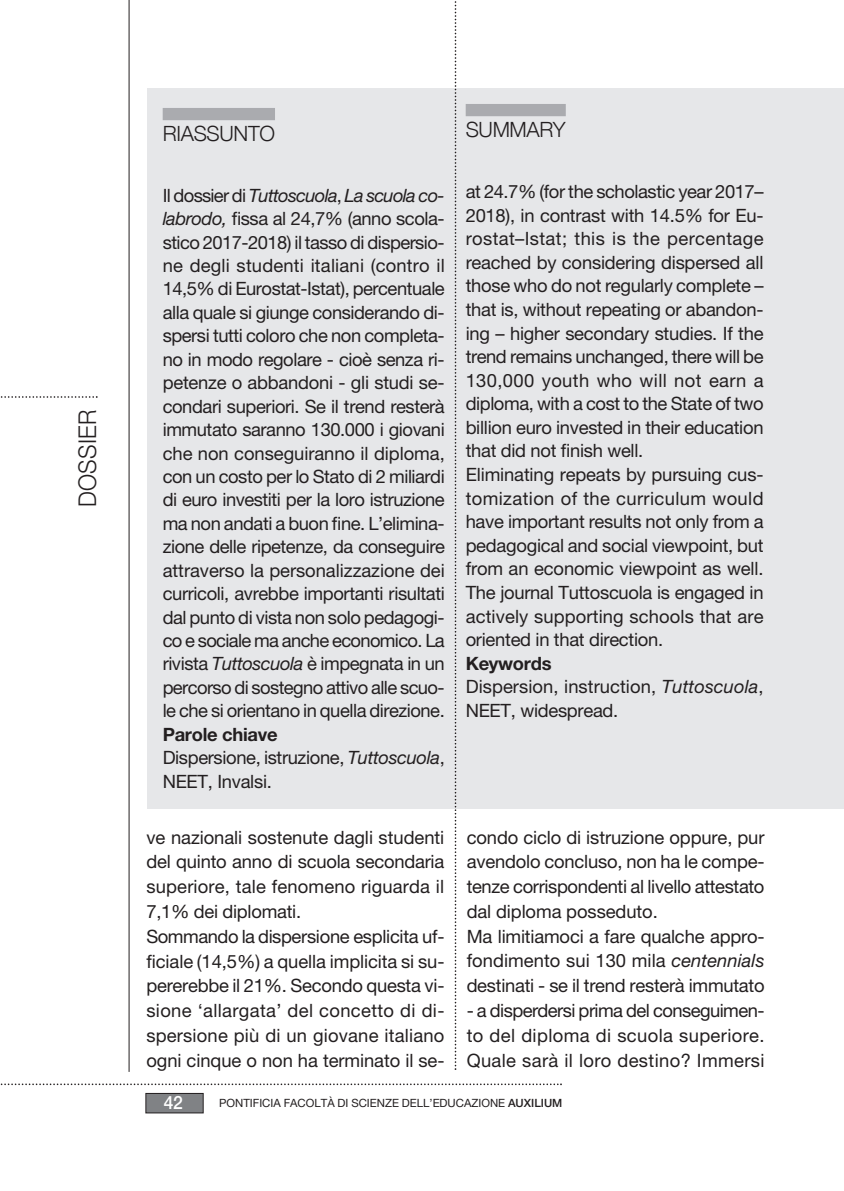
<style>
.page{position:relative;width:844px;height:1191px;background:#fff}
.page>*{position:absolute;margin:0;border:0;box-sizing:border-box;transform-origin:0 0}
.t1{font:300 24.5px "Helvetica Neue LT Pro";letter-spacing:.015em;color:#231f20;scale:.94 1}
.t2{font:300 21px "Helvetica Neue";letter-spacing:-.015em;color:#231f20}
.t3{font:18.38px/23.4px "Helvetica Neue LT Pro";letter-spacing:-.015em;color:#231f20;text-align:justify}
.t4{font:18.38px/23.6px "Helvetica Neue LT Pro";letter-spacing:.005em;color:#231f20}
.t5{font:700 18.38px "Helvetica Neue LT Pro";letter-spacing:-.015em;color:#231f20}
.t6{font:500 18.38px "Helvetica Neue LT Pro";color:#fff;scale:.95 1}
.t7{font:11.38px "Helvetica Neue LT Pro";color:#231f20}
.s1{font-style:italic}
.s2{font-weight:500}
</style>
<div class="page">
<div style="left:146px;top:1093px;width:57px;height:19px;background:#808285"></div>
<div style="left:146px;top:1093px;width:57px;height:20px;border:1px solid #231f20"></div>
<hr style="left:129px;top:0;width:1px;height:1071px;background:#231f20">
<svg style="left:0;top:1083px;width:561px;height:2px"></svg>
<svg style="left:0;top:396px;width:98px;height:2px"></svg>
<div style="left:147px;top:88px;width:696px;height:721px;background:#e6e7e9"></div>
<div style="left:163px;top:108px;width:112px;height:12px;background:#aaabaf"></div>
<div style="left:465px;top:104px;width:100px;height:12px;background:#aaabaf"></div>
<svg style="left:454px;top:1px;width:2px;height:1069px"></svg>
<p class="t1" style="left:73px;top:507px;width:106px;rotate:-90deg">DOSSIER</p>
<p class="t2" style="left:163px;top:120px;width:114px">RIASSUNTO</p>
<p class="t3" style="left:163px;top:185px;width:283px">Il dossier di <span class="s1">Tuttoscuola</span>, <span class="s1">La scuola co&shy;labrodo,</span> fissa al 24,7% (anno scola&shy;stico 2017-2018) il tasso di dispersio&shy;ne degli studenti italiani (contro il 14,5% di Eurostat-Istat), percentuale alla quale si giunge considerando di&shy;spersi tutti coloro che non completa&shy;no in modo regolare - cioè senza ri&shy;petenze o abbandoni - gli studi se&shy;condari superiori. Se il trend resterà immutato saranno 130.000 i giovani che non conseguiranno il diploma, con un costo per lo Stato di 2 miliardi di euro investiti per la loro istruzione ma non andati a buon fine. L’elimina&shy;zione delle ripetenze, da conseguire attraverso la personalizzazione dei curricoli, avrebbe importanti risultati dal punto di vista non solo pedagogi&shy;co e sociale ma anche economico. La rivista <span class="s1">Tuttoscuola</span> è impegnata in un percorso di sostegno attivo alle scuo&shy;le che si orientano in quella direzione.</p>
<p class="t5" style="left:163px;top:727px;width:116px">Parole chiave</p>
<p class="t3" style="left:163px;top:748px;width:283px">Dispersione, istruzione, <span class="s1">Tuttoscuola</span>,<br>NEET, Invalsi.</p>
<p class="t3" style="left:146px;top:826px;width:299px;line-height:24.8px">ve nazionali sostenute dagli studenti del quinto anno di scuola secondaria superiore, tale fenomeno riguarda il 7,1% dei diplomati.</p>
<p class="t3" style="left:146px;top:925px;width:299px;line-height:24.8px">Sommando la dispersione esplicita uf&shy;ficiale (14,5%) a quella implicita si su&shy;pererebbe il 21%. Secondo questa vi&shy;sione ‘allargata’ del concetto di di&shy;spersione più di un giovane italiano ogni cinque o non ha terminato il se-</p>
<p class="t2" style="left:465px;top:116px;width:101px">SUMMARY</p>
<p class="t3" style="left:465px;top:181px;width:299px">at 24.7% (for the scholastic year 2017– 2018), in contrast with 14.5% for Eu&shy;rostat–Istat; this is the percentage reached by considering dispersed all those who do not regularly complete – that is, without repeating or abandon&shy;ing – higher secondary studies. If the trend remains unchanged, there will be 130,000 youth who will not earn a diploma, with a cost to the State of two billion euro invested in their education that did not finish well.</p>
<p class="t3" style="left:465px;top:464px;width:299px">Eliminating repeats by pursuing cus&shy;tomization of the curriculum would have important results not only from a pedagogical and social viewpoint, but from an economic viewpoint as well.<br>The journal Tuttoscuola is engaged in actively supporting schools that are oriented in that direction.</p>
<p class="t5" style="left:465px;top:656px;width:87px">Keywords</p>
<p class="t4" style="left:465px;top:677px;width:299px">Dispersion, instruction, <span class="s1">Tuttoscuola</span>,<br>NEET, widespread.</p>
<p class="t3" style="left:466px;top:826px;width:299px;line-height:24.8px">condo ciclo di istruzione oppure, pur avendolo concluso, non ha le compe&shy;tenze corrispondenti al livello attestato dal diploma posseduto.</p>
<p class="t3" style="left:466px;top:925px;width:299px;line-height:24.8px">Ma limitiamoci a fare qualche appro&shy;fondimento sui 130 mila <span class="s1">centennials </span>destinati - se il trend resterà immutato</p>
<p class="t3" style="left:466px;top:1000px;width:299px;line-height:24.8px">- a disperdersi prima del conseguimen&shy;to del diploma di scuola superiore.<br>Quale sarà il loro destino? Immersi</p>
<p class="t6" style="left:164px;top:1095px;width:22px">42</p>
<p class="t7" style="left:219px;top:1098px;width:345px">PONTIFICIA FACOLTÀ DI SCIENZE DELL’EDUCAZIONE <span class="s2">AUXILIUM</span></p>
</div>
